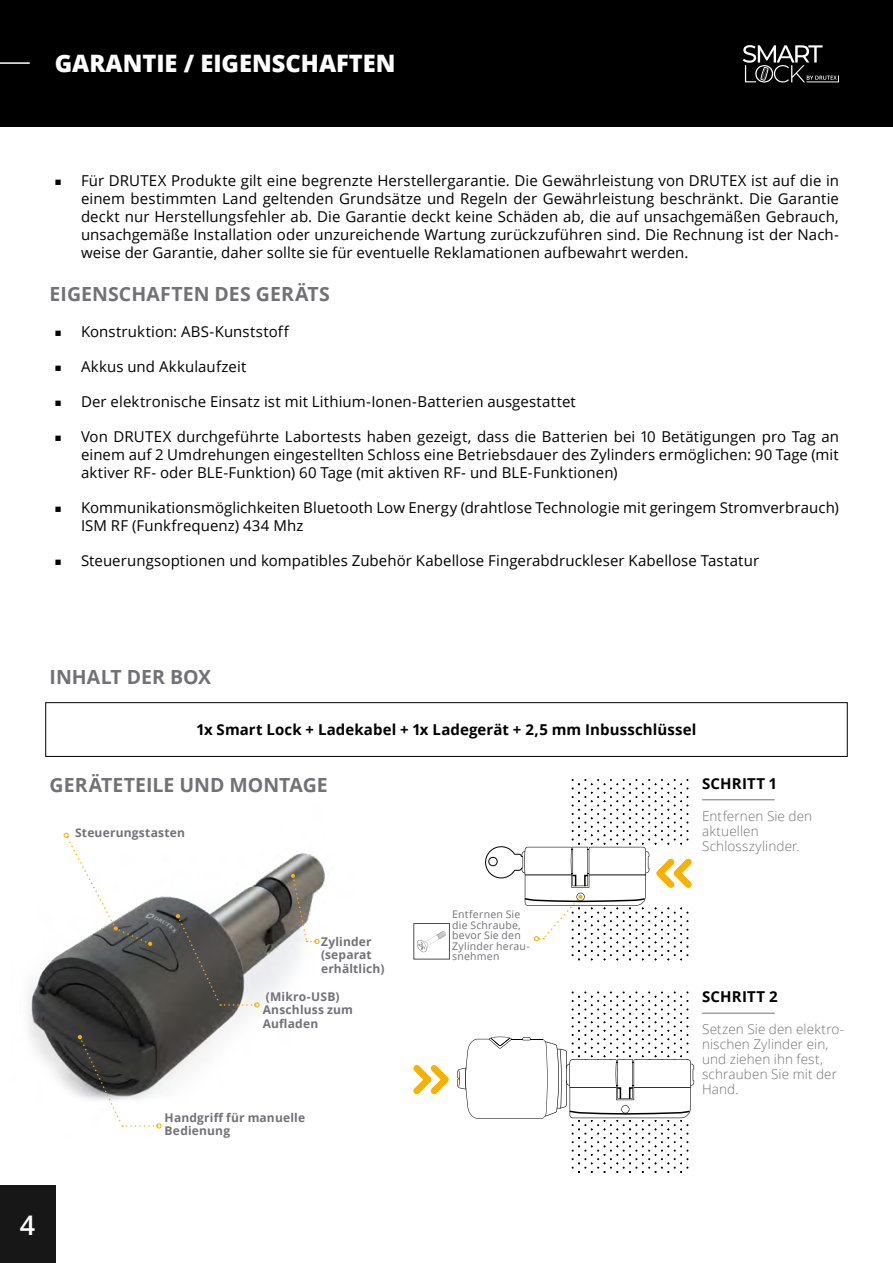
<style>
.page{position:relative;width:893px;height:1263px;background:#fff}
.page>*{position:absolute;margin:0;border:0;box-sizing:border-box;transform-origin:0 0}
.t1{font:600 27px "Open Sans";color:#fff}
.t2{font:800 24px "Open Sans";color:#fff}
.t3{font:700 19.5px "Open Sans";color:#727175}
.t4{font:15px/18px "Open Sans";letter-spacing:.005em;color:#000;text-align:justify}
.t5{font:700 15px "Open Sans";letter-spacing:.01em;color:#000}
.t6{font:300 13.5px/15px "Open Sans";letter-spacing:.01em;color:#727175}
.t7{font:700 12px/13.5px "Open Sans";letter-spacing:.015em;color:#727175}
.t8{font:10.5px/10.5px "Open Sans";letter-spacing:.02em;color:#727175}
.s1{font-family:"Montserrat";font-weight:300;font-size:13.5px}
</style>
<div class="page">
<div style="left:0;top:1185px;width:55px;height:78px;background:#171717"></div>
<div style="left:0;top:0;width:893px;height:126px;background:#000"></div>
<hr style="left:0;top:62px;width:30px;height:2px;background:#fff">
<svg style="left:743px;top:45px;width:96px;height:37px"></svg>
<div style="left:46px;top:702px;width:801px;height:55px;border:1px solid #000"></div>
<img style="left:28px;top:832px;width:297px;height:297px">
<svg style="left:78px;top:1035px;width:84px;height:93px"></svg>
<svg style="left:176px;top:914px;width:84px;height:93px"></svg>
<svg style="left:291px;top:874px;width:29px;height:70px"></svg>
<svg style="left:64px;top:833px;width:88px;height:113px"></svg>
<hr style="left:702px;top:799px;width:73px;height:1px;background:#757378">
<hr style="left:702px;top:1013px;width:73px;height:1px;background:#757378">
<svg style="left:485px;top:779px;width:207px;height:182px"></svg>
<svg style="left:413px;top:1065px;width:36px;height:30px"></svg>
<svg style="left:457px;top:991px;width:237px;height:182px"></svg>
<svg style="left:417px;top:931px;width:29px;height:21px"></svg>
<div style="left:414px;top:923px;width:36px;height:36px;border:1px solid #504f53"></div>
<h2 class="t2" style="left:55px;top:45px;width:342px">GARANTIE / EIGENSCHAFTEN</h2>
<p class="t4" style="left:81px;top:171px;width:759px;text-indent:-27px"><span class="s1">■</span> Für DRUTEX Produkte gilt eine begrenzte Herstellergarantie. Die Gewährleistung von DRUTEX ist auf die in einem bestimmten Land geltenden Grundsätze und Regeln der Gewährleistung beschränkt. Die Garantie deckt nur Herstellungsfehler ab. Die Garantie deckt keine Schäden ab, die auf unsachgemäßen Gebrauch, unsachgemäße Installation oder unzureichende Wartung zurückzuführen sind. Die Rechnung ist der Nach&shy;weise der Garantie, daher sollte sie für eventuelle Reklamationen aufbewahrt werden.</p>
<h3 class="t3" style="left:50px;top:280px;width:282px">EIGENSCHAFTEN DES GERÄTS</h3>
<p class="t4" style="left:54px;top:322px;width:236px"><span class="s1">■</span> Konstruktion: ABS-Kunststoff</p>
<p class="t4" style="left:54px;top:357px;width:194px"><span class="s1">■</span> Akkus und Akkulaufzeit</p>
<p class="t4" style="left:54px;top:392px;width:523px"><span class="s1">■</span> Der elektronische Einsatz ist mit Lithium-Ionen-Batterien ausgestattet</p>
<p class="t4" style="left:81px;top:427px;width:759px;text-indent:-27px"><span class="s1">■</span> Von DRUTEX durchgeführte Labortests haben gezeigt, dass die Batterien bei 10 Betätigungen pro Tag an einem auf 2 Umdrehungen eingestellten Schloss eine Betriebsdauer des Zylinders ermöglichen: 90 Tage (mit aktiver RF- oder BLE-Funktion) 60 Tage (mit aktiven RF- und BLE-Funktionen)</p>
<p class="t4" style="left:81px;top:498px;width:759px;text-indent:-27px"><span class="s1">■</span> Kommunikationsmöglichkeiten Bluetooth Low Energy (drahtlose Technologie mit geringem Stromverbrauch)<br>ISM RF (Funkfrequenz) 434 Mhz</p>
<p class="t4" style="left:54px;top:551px;width:707px"><span class="s1">■</span> Steuerungsoptionen und kompatibles Zubehör Kabellose Fingerabdruckleser Kabellose Tastatur</p>
<h3 class="t3" style="left:50px;top:663px;width:163px">INHALT DER BOX</h3>
<p class="t5" style="left:197px;top:719px;width:501px">1x Smart Lock + Ladekabel + 1x Ladegerät + 2,5 mm Inbusschlüssel</p>
<h3 class="t3" style="left:50px;top:771px;width:280px">GERÄTETEILE UND MONTAGE</h3>
<p class="t7" style="left:75px;top:826px;width:111px">Steuerungstasten</p>
<p class="t7" style="left:321px;top:934px;width:65px">Zylinder (separat erhältlich)</p>
<p class="t7" style="left:263px;top:989px;width:92px">(Mikro-USB)<br>Anschluss zum<br>Aufladen</p>
<p class="t7" style="left:165px;top:1110px;width:142px">Handgriff für manuelle<br>Bedienung</p>
<p class="t8" style="left:452px;top:909px;width:79px">Entfernen Sie die Schraube, bevor Sie den<br>Zylinder herau&shy;snehmen</p>
<p class="t5" style="left:702px;top:772px;width:76px">SCHRITT 1</p>
<p class="t6" style="left:702px;top:808px;width:112px">Entfernen Sie den aktuellen<br>Schlosszylinder.</p>
<p class="t5" style="left:702px;top:986px;width:77px">SCHRITT 2</p>
<p class="t6" style="left:702px;top:1021px;width:144px">Setzen Sie den elektro&shy;nischen Zylinder ein, und ziehen ihn fest, schrauben Sie mit der<br>Hand.</p>
<h1 class="t1" style="left:20px;top:1206px;width:17px">4</h1>
</div>
